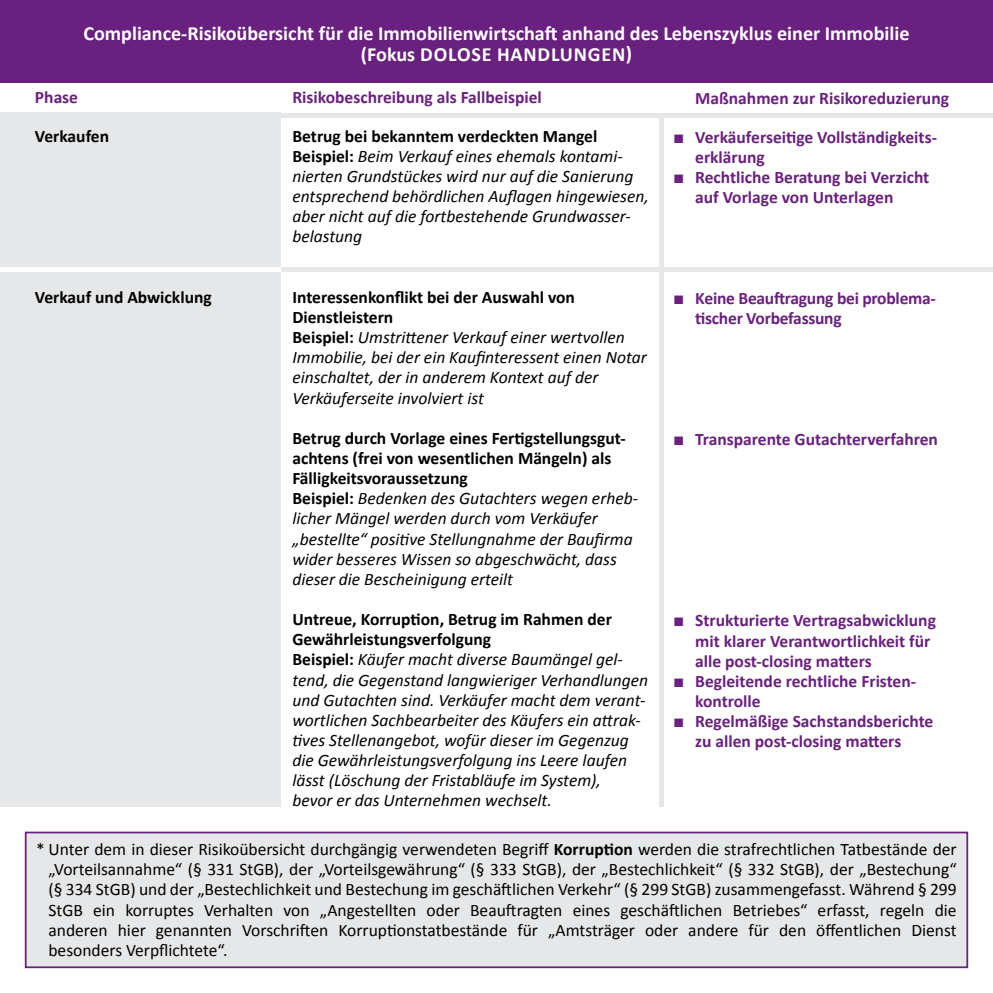
<style>
.page{position:relative;width:993px;height:993px;background:#fff}
.page>*{position:absolute;margin:0;border:0;box-sizing:border-box;transform-origin:0 0}
.t1{font:700 20.12px/20.7px "Calibri";color:#fff}
.t2{font:italic 17.5px/20.1px "Calibri";color:#000}
.t3{font:17.5px/20.1px "Calibri";color:#000;text-align:justify}
.t4{font:700 17.5px/20.1px "Calibri";color:#69207e}
.t5{font:700 17.5px "Calibri";color:#000}
.s1{font-weight:700;font-style:normal}
.s2{font-weight:700}
</style>
<div class="page">
<div style="left:0;top:272px;width:281px;height:534px;background:#e6e7e8"></div>
<div style="left:0;top:113px;width:281px;height:154px;background:#e6e7e8"></div>
<div style="left:0;top:0;width:992px;height:82px;background:#69207e"></div>
<div style="left:281px;top:267px;width:711px;height:5px;background:#e6e7e8"></div>
<div style="left:281px;top:113px;width:711px;height:5px;background:#e6e7e8"></div>
<div style="left:659px;top:118px;width:5px;height:688px;background:#e6e7e8"></div>
<div style="left:25px;top:831px;width:942px;height:136px;background:#e6e7e8;border:2px solid #69207e"></div>
<p class="t1" style="left:361px;top:22px;width:550px;text-indent:-277px">Compliance-Risikoübersicht für die Immobilienwirtschaft anhand des Lebenszyklus einer Immobilie (Fokus Dolose Handlu</p>
<p class="t1" style="left:573px;top:43px;width:60px">ngen)</p>
<p class="t4" style="left:35px;top:86px;width:45px">Phase</p>
<p class="t4" style="left:292px;top:86px;width:251px">Risikobeschreibung als Fallbeispiel</p>
<p class="t5" style="left:35px;top:125px;width:76px">Verkaufen</p>
<p class="t2" style="left:292px;top:125px;width:358px"><span class="s1">Betrug bei bekanntem verdeckten Mangel Beispiel:</span> Beim Verkauf eines ehemals kontami&shy;nierten Grundstückes wird nur auf die Sanierung entsprechend behördlichen Auflagen hingewiesen, aber nicht auf die fortbestehende Grundwasser&shy;belastung</p>
<p class="t5" style="left:35px;top:286px;width:178px">Verkauf und Abwicklung</p>
<p class="t2" style="left:292px;top:286px;width:356px"><span class="s1">Interessenkonflikt bei der Auswahl von Dienstleistern<br>Beispiel:</span> Umstrittener Verkauf einer wertvollen Immobilie, bei der ein Kaufinteressent einen Notar einschaltet, der in anderem Kontext auf der Verkäuferseite involviert ist</p>
<p class="t2" style="left:292px;top:427px;width:347px"><span class="s1">Betrug durch Vorlage eines Fertigstellungsgut&shy;achtens (frei von wesentlichen Mängeln) als Fälligkeitsvoraussetzung<br>Beispiel:</span> Bedenken des Gutachters wegen erheb&shy;licher Mängel werden durch vom Verkäufer „bestellte“ positive Stellungnahme der Baufirma wider besseres Wissen so abgeschwächt, dass dieser die Bescheinigung erteilt</p>
<p class="t2" style="left:292px;top:608px;width:357px"><span class="s1">Untreue, Korruption, Betrug im Rahmen der Gewährleistungsverfolgung<br>Beispiel:</span> Käufer macht diverse Baumängel gel&shy;tend, die Gegenstand langwieriger Verhandlungen und Gutachten sind. Verkäufer macht dem verant&shy;wortlichen Sachbearbeiter des Käufers ein attrak&shy;tives Stellenangebot, wofür dieser im Gegenzug die Gewährleistungsverfolgung ins Leere laufen lässt (Löschung der Fristabläufe im System),<br>bevor er das Unternehmen wechselt.</p>
<p class="t4" style="left:695px;top:88px;width:255px">Maßnahmen zur Risikoreduzierung</p>
<p class="t4" style="left:695px;top:126px;width:243px;text-indent:-21px">■ Verkäuferseitige Vollständigkeits&shy;erklärung</p>
<p class="t4" style="left:695px;top:166px;width:235px;text-indent:-21px">■ Rechtliche Beratung bei Verzicht auf Vorlage von Unterlagen</p>
<p class="t4" style="left:695px;top:287px;width:242px;text-indent:-21px">■ Keine Beauftragung bei problema&shy;tischer Vorbefassung</p>
<p class="t4" style="left:674px;top:428px;width:265px">■ Transparente Gutachterverfahren</p>
<p class="t4" style="left:695px;top:609px;width:242px;text-indent:-21px">■ Strukturierte Vertragsabwicklung mit klarer Verantwortlichkeit für alle post-closing matters</p>
<p class="t4" style="left:695px;top:670px;width:222px;text-indent:-21px">■ Begleitende rechtliche Fristen&shy;kontrolle</p>
<p class="t4" style="left:695px;top:710px;width:239px;text-indent:-21px">■ Regelmäßige Sachstandsberichte zu allen post-closing matters</p>
<p class="t3" style="left:48px;top:838px;width:909px;text-indent:-12px">* Unter dem in dieser Risikoübersicht durchgängig verwendeten Begriff <span class="s2">Korruption</span> werden die strafrechtlichen Tatbestände der „Vorteilsannahme“ (§ 331 StGB), der „Vorteilsgewährung“ (§ 333 StGB), der „Bestechlichkeit“ (§ 332 StGB), der „Bestechung“ (§ 334 StGB) und der „Bestechlichkeit und Bestechung im geschäftlichen Verkehr“ (§ 299 StGB) zusammengefasst. Während § 299<br>StGB ein korruptes Verhalten von „Angestellten oder Beauftragten eines geschäftlichen Betriebes“ erfasst, regeln die anderen hier genannten Vorschriften Korruptionstatbestände für „Amtsträger oder andere für den öffentlichen Dienst besonders Verpflichtete“.</p>
</div>
